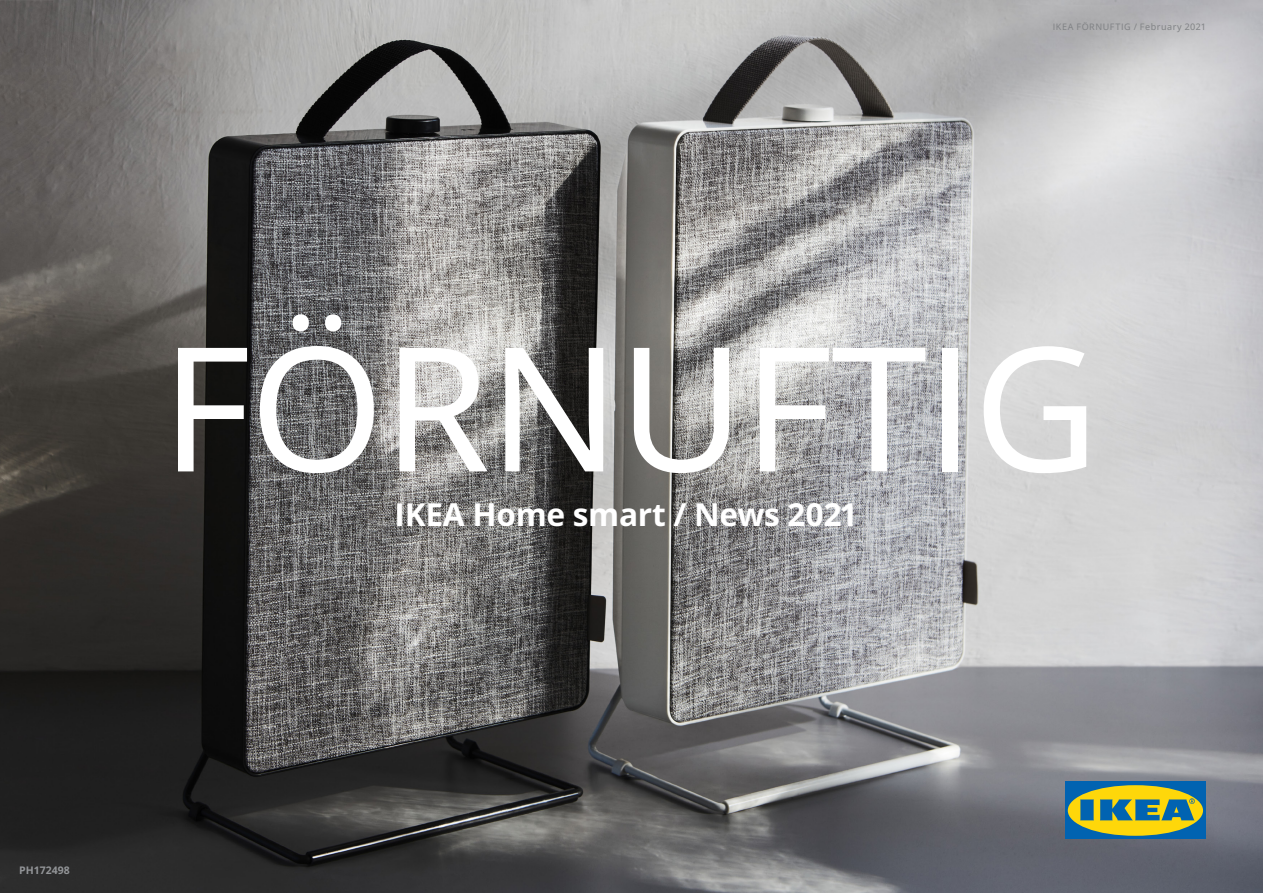
<style>
.page{position:relative;width:1263px;height:893px;background:#fff}
.page>*{position:absolute;margin:0;border:0;box-sizing:border-box;transform-origin:0 0}
.t1{font:172.95px "Noto IKEA Latin";letter-spacing:-.01em;color:#fff}
.t2{font:700 31.65px "Noto IKEA Latin";letter-spacing:-.01em;color:#fff}
.PH-number{font:700 10.5px "Noto IKEA Latin";color:#939598}
.t3{font:9px "Noto IKEA Latin";letter-spacing:.06em;color:#808285}
</style>
<div class="page">
<img style="left:0;top:0;width:1263px;height:893px">
<div style="left:1065px;top:782px;width:141px;height:57px;background:#0163b1"></div>
<div style="left:1068px;top:785px;width:135px;height:51px;background:#fed70a;border-radius:50%"></div>
<svg style="left:1080px;top:798px;width:115px;height:22px"></svg>
<p class="t3" style="left:1053px;top:21px;width:154px">IKEA FÖRNUFTIG / February 2021</p>
<p class="t1" style="left:161px;top:287px;width:939px">FÖRNUFTIG</p>
<p class="t2" style="left:394px;top:492px;width:465px">IKEA Home smart / News 2021</p>
<p class="PH-number" style="left:19px;top:863px;width:52px">PH172498</p>
</div>
